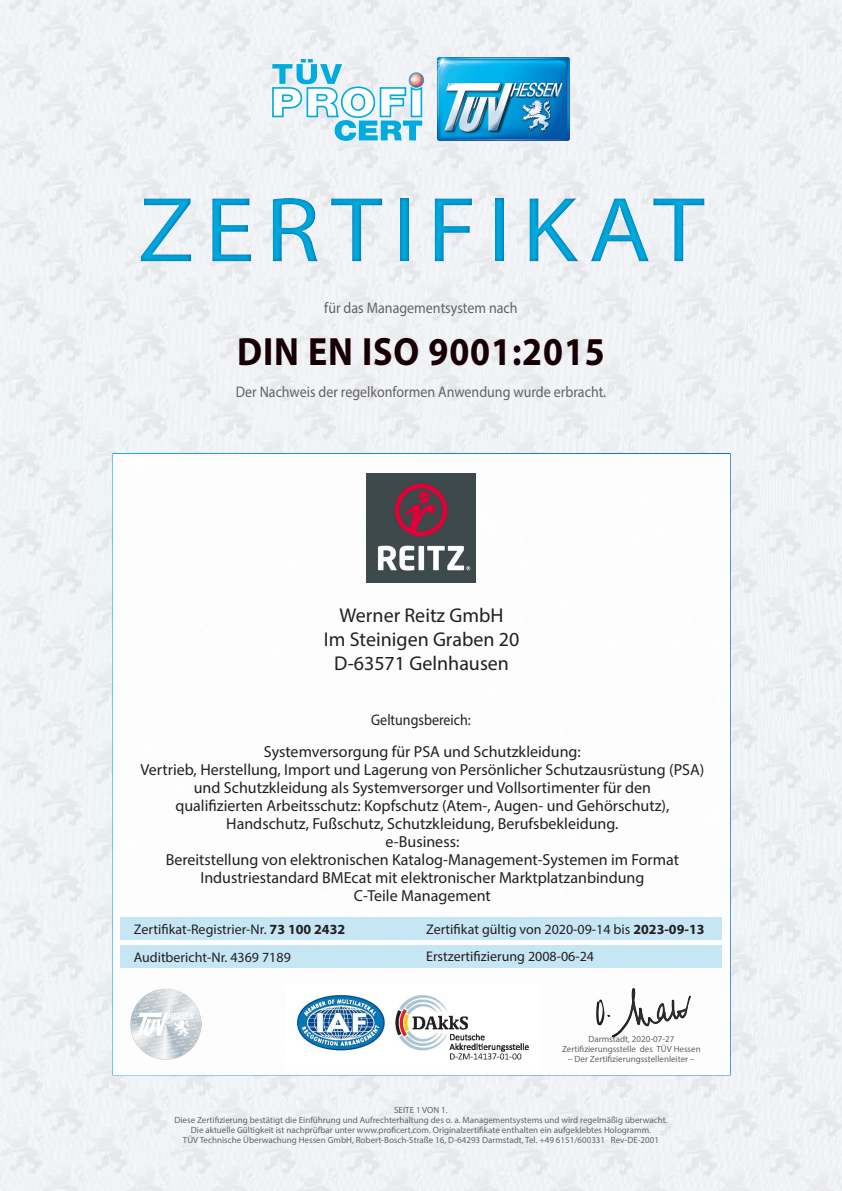
<style>
.page{position:relative;width:842px;height:1191px;background:#fff}
.page>*{position:absolute;margin:0;border:0;box-sizing:border-box;transform-origin:0 0}
.t1{font:93px "Myriad Pro";letter-spacing:.1em;color:#00acdd;scale:1.1 1}
.t2{font:700 39.6px "Myriad Pro";letter-spacing:.025em;color:#170003;scale:.91 1}
.t3{font:20px "Myriad Pro";color:#231f20}
.t4{font:16px "Myriad Pro";color:#231f20}
.t5{font:15.4px "Myriad Pro";color:#636366;scale:.91 1}
.t6{font:15.4px "Myriad Pro";color:#231f20;scale:.91 1}
.t7{font:14px "Myriad Pro";color:#231f20}
.t8{font:9px/10px "Myriad Pro";color:#636366;text-align:center}
.s1{font-weight:700}
</style>
<div class="page">
<img style="left:0;top:0;width:842px;height:1191px">
<img style="left:437px;top:57px;width:132px;height:83px">
<svg style="left:272px;top:59px;width:152px;height:82px"></svg>
<div style="left:112px;top:453px;width:619px;height:622px;background:#fff;border:2px solid #fff"></div>
<div style="left:120px;top:945px;width:602px;height:23px;background:#c1e4f4"></div>
<div style="left:121px;top:917px;width:601px;height:22px;background:#c1e4f4"></div>
<img style="left:296px;top:995px;width:233px;height:65px">
<img style="left:596px;top:988px;width:95px;height:50px">
<div style="left:0;top:172px;width:842px;height:114px;background:#006bb6;opacity:.75"></div>
<img style="left:130px;top:988px;width:71px;height:71px">
<img style="left:366px;top:473px;width:110px;height:110px">
<h1 class="t1" style="left:138px;top:173px;width:517px">ZERTIFIKAT</h1>
<p class="t5" style="left:324px;top:298px;width:214px">für das Managementsystem nach</p>
<p class="t2" style="left:237px;top:326px;width:406px">DIN EN ISO 9001:2015</p>
<p class="t5" style="left:236px;top:382px;width:408px">Der Nachweis der regelkonformen Anwendung wurde erbracht.</p>
<p class="t3" style="left:340px;top:603px;width:165px">Werner Reitz GmbH</p>
<p class="t3" style="left:324px;top:627px;width:197px">Im Steinigen Graben 20</p>
<p class="t3" style="left:334px;top:651px;width:176px">D-63571 Gelnhausen</p>
<p class="t6" style="left:371px;top:710px;width:111px">Geltungsbereich:</p>
<p class="t4" style="left:264px;top:741px;width:318px">Systemversorgung für PSA und Schutzkleidung:</p>
<p class="t4" style="left:141px;top:759px;width:565px">Vertrieb, Herstellung, Import und Lagerung von Persönlicher Schutzausrüstung (PSA)</p>
<p class="t4" style="left:194px;top:777px;width:459px">und Schutzkleidung als Systemversorger und Vollsortimenter für den</p>
<p class="t4" style="left:175px;top:795px;width:495px">qualifizierten Arbeitsschutz: Kopfschutz (Atem-, Augen- und Gehörschutz),</p>
<p class="t4" style="left:226px;top:813px;width:394px">Handschutz, Fußschutz, Schutzkleidung, Berufsbekleidung.</p>
<p class="t4" style="left:385px;top:831px;width:75px">e-Business:</p>
<p class="t4" style="left:166px;top:849px;width:515px">Bereitstellung von elektronischen Katalog-Management-Systemen im Format</p>
<p class="t4" style="left:200px;top:867px;width:445px">Industriestandard BMEcat mit elektronischer Marktplatzanbindung</p>
<p class="t4" style="left:354px;top:885px;width:138px">C-Teile Management</p>
<p class="t7" style="left:426px;top:921px;width:280px">Zertifikat gültig von 2020-09-14 bis <span class="s1">2023-09-13</span></p>
<p class="t7" style="left:134px;top:921px;width:213px">Zertifikat-Registrier-Nr. <span class="s1">73 100 2432</span></p>
<p class="t7" style="left:134px;top:949px;width:159px">Auditbericht-Nr. 4369 7189</p>
<p class="t7" style="left:426px;top:947px;width:169px">Erstzertifizierung 2008-06-24</p>
<p class="t8" style="left:562px;top:1034px;width:140px">Darmstadt, 2020-07-27<br>Zertifizierungsstelle des TÜV Hessen</p>
<p class="t8" style="left:568px;top:1054px;width:128px">– Der Zertifizierungsstellenleiter –</p>
<p class="t8" style="left:394px;top:1105px;width:55px">SEITE 1 VON 1.</p>
<p class="t8" style="left:174px;top:1115px;width:494px">Diese Zertifizierung bestätigt die Einführung und Aufrechterhaltung des o. a. Managementsystems und wird regelmäßig überwacht.<br>Die aktuelle Gültigkeit ist nachprüfbar unter www.proficert.com. Originalzertifikate enthalten ein aufgeklebtes Hologramm.<br>TÜV Technische Überwachung Hessen GmbH, Robert-Bosch-Straße 16, D-64293 Darmstadt, Tel. +49 6151/600331 Rev-DE-2001</p>
</div>
